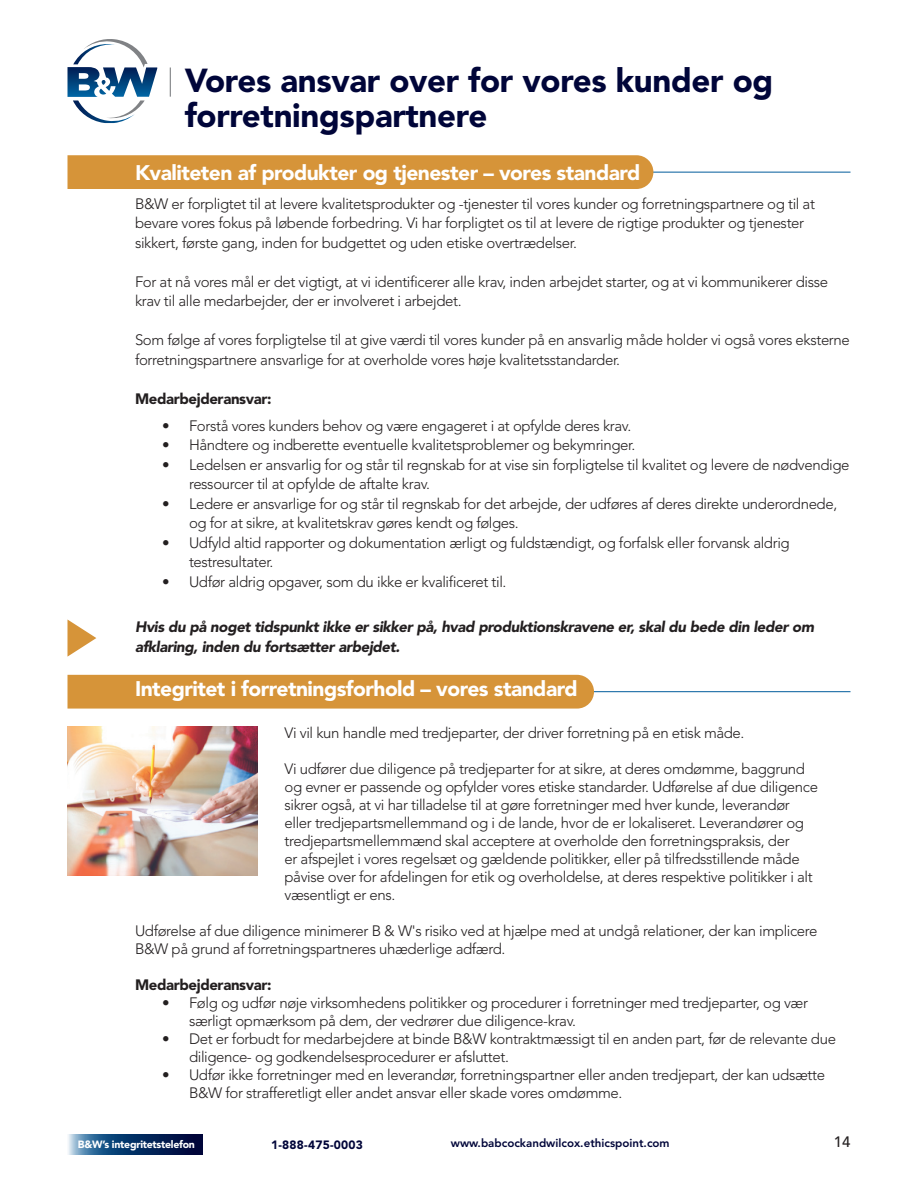
<style>
.page{position:relative;width:918px;height:1188px;background:#fff}
.page>*{position:absolute;margin:0;border:0;box-sizing:border-box;transform-origin:0 0}
.H_1{font:900 33px/34.5px "Avenir LT Std";letter-spacing:-.01em;color:#000539}
.H_2{font:900 21px "Avenir LT Std";letter-spacing:-.025em;color:#fff}
.t1{font:300 15px/18px "Avenir LT Std";letter-spacing:-.025em;color:#231f20}
.t2{font:italic 900 15px/19.5px "Avenir LT Std";letter-spacing:-.025em;color:#231f20}
.t3{font:900 15px "Avenir LT Std";letter-spacing:-.025em;color:#231f20}
.t4{font:500 15px "Avenir LT Std";color:#231f20}
.t5{font:900 12px "Avenir LT Std";letter-spacing:.02em;color:#000539}
.t6{font:800 11.55px "Avenir LT Std";color:#000539}
.t7{font:900 10.5px "Avenir LT Std";letter-spacing:-.025em;color:#fff}
</style>
<div class="page">
<svg style="left:68px;top:1134px;width:134px;height:20px;background:#1c4071"></svg>
<hr style="left:108px;top:691px;width:742px;height:1px;background:#005c9c">
<div style="left:68px;top:675px;width:526px;height:34px;background:#d69439"></div>
<hr style="left:108px;top:172px;width:742px;height:1px;background:#005c9c">
<div style="left:68px;top:155px;width:585px;height:34px;background:#d69439"></div>
<svg style="left:67px;top:620px;width:29px;height:37px"></svg>
<img style="left:68px;top:727px;width:189px;height:149px">
<svg style="left:170px;top:68px;width:1px;height:29px"></svg>
<svg style="left:68px;top:39px;width:89px;height:84px"></svg>
<p class="H_1" style="left:185px;top:64px;width:590px">Vores ansvar over for vores kunder og forretningspartnere</p>
<p class="H_2" style="left:135px;top:160px;width:507px">Kvaliteten af produkter og tjenester – vores standard</p>
<p class="t1" style="left:135px;top:194px;width:682px;line-height:19.5px">B&amp;W er forpligtet til at levere kvalitetsprodukter og -tjenester til vores kunder og forretningspartnere og til at bevare vores fokus på løbende forbedring. Vi har forpligtet os til at levere de rigtige produkter og tjenester sikkert, første gang, inden for budgettet og uden etiske overtrædelser.</p>
<p class="t1" style="left:135px;top:272px;width:695px;line-height:19.5px">For at nå vores mål er det vigtigt, at vi identificerer alle krav, inden arbejdet starter, og at vi kommunikerer disse krav til alle medarbejder, der er involveret i arbejdet.</p>
<p class="t1" style="left:135px;top:331px;width:716px;line-height:19.5px">Som følge af vores forpligtelse til at give værdi til vores kunder på en ansvarlig måde holder vi også vores eksterne forretningspartnere ansvarlige for at overholde vores høje kvalitetsstandarder.</p>
<p class="t3" style="left:135px;top:390px;width:138px">Medarbejderansvar:</p>
<p class="t1" style="left:162px;top:417px;width:471px">• Forstå vores kunders behov og være engageret i at opfylde deres krav.</p>
<p class="t1" style="left:162px;top:436px;width:475px">• Håndtere og indberette eventuelle kvalitetsproblemer og bekymringer.</p>
<p class="t1" style="left:189px;top:455px;width:662px;line-height:19.5px;text-indent:-27px">• Ledelsen er ansvarlig for og står til regnskab for at vise sin forpligtelse til kvalitet og levere de nødvendige ressourcer til at opfylde de aftalte krav.</p>
<p class="t1" style="left:189px;top:494px;width:650px;line-height:19.5px;text-indent:-27px">• Ledere er ansvarlige for og står til regnskab for det arbejde, der udføres af deres direkte underordnede, og for at sikre, at kvalitetskrav gøres kendt og følges.</p>
<p class="t1" style="left:189px;top:533px;width:602px;line-height:19.5px;text-indent:-27px">• Udfyld altid rapporter og dokumentation ærligt og fuldstændigt, og forfalsk eller forvansk aldrig testresultater.</p>
<p class="t1" style="left:162px;top:573px;width:346px">• Udfør aldrig opgaver, som du ikke er kvalificeret til.</p>
<p class="t2" style="left:135px;top:618px;width:681px">Hvis du på noget tidspunkt ikke er sikker på, hvad produktionskravene er, skal du bede din leder om afklaring, inden du fortsætter arbejdet.</p>
<p class="H_2" style="left:135px;top:676px;width:444px">Integritet i forretningsforhold – vores standard</p>
<p class="t1" style="left:284px;top:724px;width:462px">Vi vil kun handle med tredjeparter, der driver forretning på en etisk måde.</p>
<p class="t1" style="left:284px;top:760px;width:535px">Vi udfører due diligence på tredjeparter for at sikre, at deres omdømme, baggrund og evner er passende og opfylder vores etiske standarder. Udførelse af due diligence sikrer også, at vi har tilladelse til at gøre forretninger med hver kunde, leverandør eller tredjepartsmellemmand og i de lande, hvor de er lokaliseret. Leverandører og tredjepartsmellemmænd skal acceptere at overholde den forretningspraksis, der<br>er afspejlet i vores regelsæt og gældende politikker, eller på tilfredsstillende måde påvise over for afdelingen for etik og overholdelse, at deres respektive politikker i alt væsentligt er ens.</p>
<p class="t1" style="left:135px;top:922px;width:684px">Udførelse af due diligence minimerer B &amp; W's risiko ved at hjælpe med at undgå relationer, der kan implicere<br>B&amp;W på grund af forretningspartneres uhæderlige adfærd.</p>
<p class="t3" style="left:135px;top:976px;width:138px">Medarbejderansvar:</p>
<p class="t1" style="left:189px;top:994px;width:621px;text-indent:-27px">• Følg og udfør nøje virksomhedens politikker og procedurer i forretninger med tredjeparter, og vær særligt opmærksom på dem, der vedrører due diligence-krav.</p>
<p class="t1" style="left:189px;top:1030px;width:649px;text-indent:-27px">• Det er forbudt for medarbejdere at binde B&amp;W kontraktmæssigt til en anden part, før de relevante due diligence- og godkendelsesprocedurer er afsluttet.</p>
<p class="t1" style="left:189px;top:1066px;width:638px;text-indent:-27px">• Udfør ikke forretninger med en leverandør, forretningspartner eller anden tredjepart, der kan udsætte<br>B&amp;W for strafferetligt eller andet ansvar eller skade vores omdømme.</p>
<p class="t7" style="left:78px;top:1138px;width:119px">B&amp;W’s integritetstelefon</p>
<p class="t5" style="left:271px;top:1137px;width:93px">1-888-475-0003</p>
<p class="t6" style="left:451px;top:1136px;width:220px">www.babcockandwilcox.ethicspoint.com</p>
<p class="t4" style="left:834px;top:1134px;width:18px">14</p>
</div>
